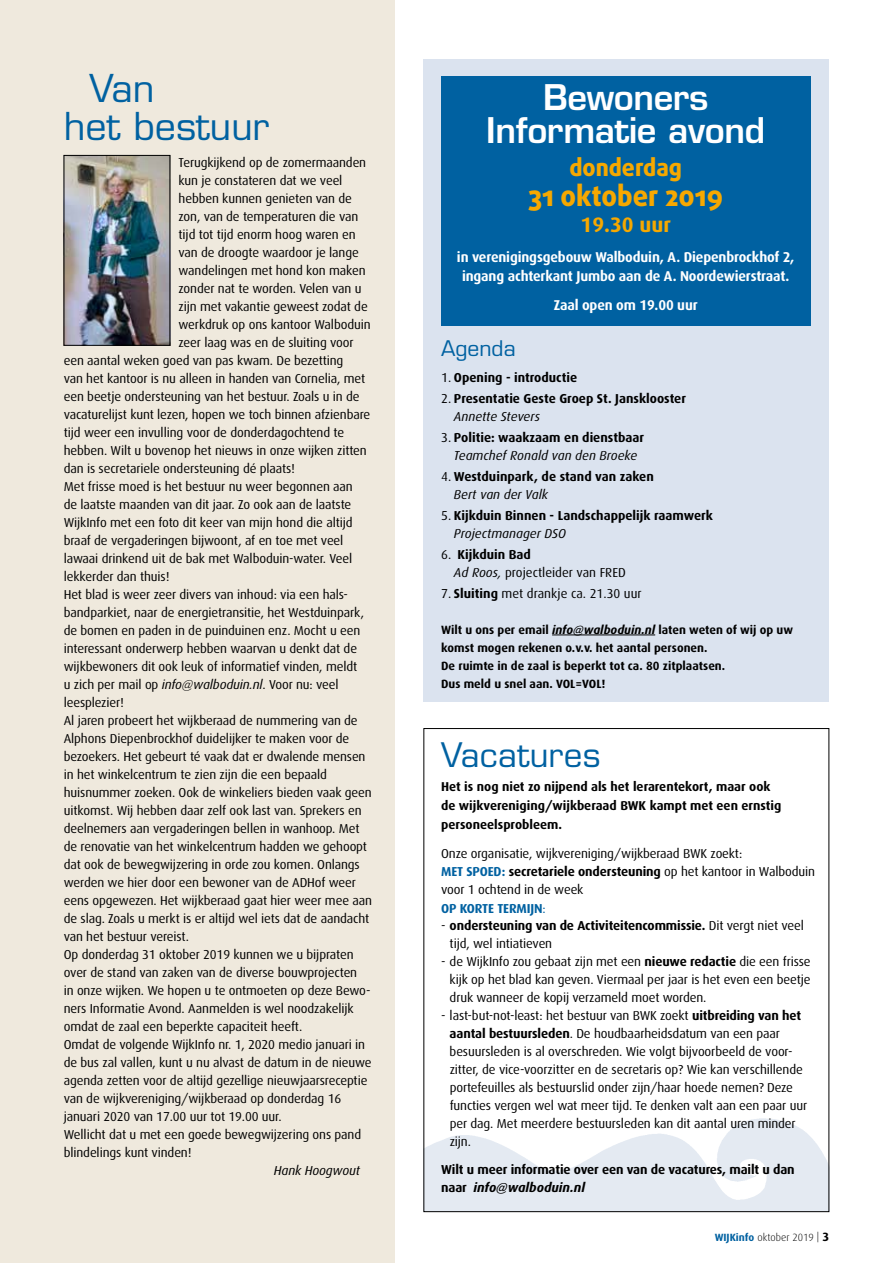
<style>
.page{position:relative;width:893px;height:1263px;background:#fff}
.page>*{position:absolute;margin:0;border:0;box-sizing:border-box;transform-origin:0 0}
.t1{font:37.5px/37.5px "Eurostile LT";color:#0061a1}
.t2{font:600 34.5px/33px "Eurostile LT";letter-spacing:-.01em;color:#fff;text-align:center}
.t3{font:33px "Eurostile LT";letter-spacing:.01em;color:#0061a1}
.t4{font:800 28.5px "Daxline OT";color:#f6a800;scale:.95 1}
.t5{font:800 24px "Daxline OT";color:#f6a800;scale:.95 1}
.t6{font:700 21px "Dax";color:#f6a800}
.t7{font:21px "Eurostile LT";color:#0061a1}
.t8{font:700 14.25px/19.5px "Dax";letter-spacing:-.01em;color:#fff;text-align:center}
.t9{font:12.9px/18px "Dax";letter-spacing:-.01em;color:#000}
.t10{font:700 12.9px/18px "Dax";color:#000}
.t11{font:700 12.9px "Dax";letter-spacing:-.01em;color:#0061a1}
.t12{font:italic 12.9px "Dax";letter-spacing:-.01em;color:#000}
.t13{font:700 12px/18px "Dax";color:#000}
.t14{font:300 10.5px "Dax";color:#000}
.s1{font-style:italic}
.s2{font-weight:400}
.s3{font-weight:400;font-style:italic}
.s4{font-weight:700}
.s5{font-weight:700;color:#0061a1}
.s6{font-weight:700;font-size:12px}
</style>
<div class="page">
<div style="left:0;top:0;width:394px;height:1263px;background:#efe9dd"></div>
<img style="left:66px;top:157px;width:102px;height:186px">
<div style="left:64px;top:155px;width:106px;height:190px;border:1px solid #000"></div>
<div style="left:424px;top:60px;width:405px;height:642px;background:#dbe3ef"></div>
<div style="left:441px;top:76px;width:369px;height:249px;background:#0061a1"></div>
<hr style="left:552px;top:635px;width:103px;height:1px;background:#000">
<h1 class="t1" style="left:64px;top:70px;width:207px;text-indent:26px">Van<br>het bestuur</h1>
<p class="t9" style="left:179px;top:154px;width:189px">Terugkijkend op de zomermaanden</p>
<p class="t9" style="left:179px;top:172px;width:165px">kun je constateren dat we veel</p>
<p class="t9" style="left:179px;top:190px;width:175px">hebben kunnen genieten van de</p>
<p class="t9" style="left:179px;top:208px;width:181px">zon, van de temperaturen die van</p>
<p class="t9" style="left:179px;top:226px;width:179px">tijd tot tijd enorm hoog waren en</p>
<p class="t9" style="left:179px;top:244px;width:182px">van de droogte waardoor je lange</p>
<p class="t9" style="left:179px;top:262px;width:189px">wandelingen met hond kon maken</p>
<p class="t9" style="left:179px;top:280px;width:184px">zonder nat te worden. Velen van u</p>
<p class="t9" style="left:179px;top:298px;width:191px">zijn met vakantie geweest zodat de</p>
<p class="t9" style="left:179px;top:316px;width:194px">werkdruk op ons kantoor Walboduin</p>
<p class="t9" style="left:179px;top:334px;width:177px">zeer laag was en de sluiting voor</p>
<p class="t9" style="left:64px;top:352px;width:281px">een aantal weken goed van pas kwam. De bezetting</p>
<p class="t9" style="left:64px;top:370px;width:303px">van het kantoor is nu alleen in handen van Cornelia, met</p>
<p class="t9" style="left:64px;top:388px;width:297px">een beetje ondersteuning van het bestuur. Zoals u in de</p>
<p class="t9" style="left:64px;top:406px;width:308px">vacaturelijst kunt lezen, hopen we toch binnen afzienbare</p>
<p class="t9" style="left:64px;top:424px;width:282px">tijd weer een invulling voor de donderdagochtend te</p>
<p class="t9" style="left:64px;top:442px;width:305px">hebben. Wilt u bovenop het nieuws in onze wijken zitten</p>
<p class="t9" style="left:64px;top:460px;width:233px">dan is secretariele ondersteuning dé plaats!</p>
<p class="t9" style="left:64px;top:478px;width:291px">Met frisse moed is het bestuur nu weer begonnen aan</p>
<p class="t9" style="left:64px;top:496px;width:289px">de laatste maanden van dit jaar. Zo ook aan de laatste</p>
<p class="t9" style="left:64px;top:514px;width:290px">WijkInfo met een foto dit keer van mijn hond die altijd</p>
<p class="t9" style="left:64px;top:532px;width:281px">braaf de vergaderingen bijwoont, af en toe met veel</p>
<p class="t9" style="left:64px;top:550px;width:290px">lawaai drinkend uit de bak met Walboduin-water. Veel</p>
<p class="t9" style="left:64px;top:568px;width:107px">lekkerder dan thuis!</p>
<p class="t9" style="left:64px;top:586px;width:286px">Het blad is weer zeer divers van inhoud: via een hals-</p>
<p class="t9" style="left:64px;top:604px;width:302px">bandparkiet, naar de energietransitie, het Westduinpark,</p>
<p class="t9" style="left:64px;top:622px;width:298px">de bomen en paden in de puinduinen enz. Mocht u een</p>
<p class="t9" style="left:64px;top:640px;width:295px">interessant onderwerp hebben waarvan u denkt dat de</p>
<p class="t9" style="left:64px;top:658px;width:295px">wijkbewoners dit ook leuk of informatief vinden, meldt</p>
<p class="t9" style="left:64px;top:676px;width:276px">u zich per mail op <span class="s1">info@walboduin.nl</span>. Voor nu: veel</p>
<p class="t9" style="left:64px;top:694px;width:62px">leesplezier!</p>
<p class="t9" style="left:64px;top:712px;width:295px">Al jaren probeert het wijkberaad de nummering van de</p>
<p class="t9" style="left:64px;top:730px;width:287px">Alphons Diepenbrockhof duidelijker te maken voor de</p>
<p class="t9" style="left:64px;top:748px;width:303px">bezoekers. Het gebeurt té vaak dat er dwalende mensen</p>
<p class="t9" style="left:64px;top:766px;width:265px">in het winkelcentrum te zien zijn die een bepaald</p>
<p class="t9" style="left:64px;top:784px;width:310px">huisnummer zoeken. Ook de winkeliers bieden vaak geen</p>
<p class="t9" style="left:64px;top:802px;width:299px">uitkomst. Wij hebben daar zelf ook last van. Sprekers en</p>
<p class="t9" style="left:64px;top:820px;width:297px">deelnemers aan vergaderingen bellen in wanhoop. Met</p>
<p class="t9" style="left:64px;top:838px;width:305px">de renovatie van het winkelcentrum hadden we gehoopt</p>
<p class="t9" style="left:64px;top:856px;width:298px">dat ook de bewegwijzering in orde zou komen. Onlangs</p>
<p class="t9" style="left:64px;top:874px;width:294px">werden we hier door een bewoner van de ADHof weer</p>
<p class="t9" style="left:64px;top:892px;width:310px">eens opgewezen. Het wijkberaad gaat hier weer mee aan</p>
<p class="t9" style="left:64px;top:910px;width:307px">de slag. Zoals u merkt is er altijd wel iets dat de aandacht</p>
<p class="t9" style="left:64px;top:928px;width:127px">van het bestuur vereist.</p>
<p class="t9" style="left:64px;top:946px;width:291px">Op donderdag 31 oktober 2019 kunnen we u bijpraten</p>
<p class="t9" style="left:64px;top:964px;width:295px">over de stand van zaken van de diverse bouwprojecten</p>
<p class="t9" style="left:64px;top:982px;width:308px">in onze wijken. We hopen u te ontmoeten op deze Bewo-</p>
<p class="t9" style="left:64px;top:1000px;width:291px">ners Informatie Avond. Aanmelden is wel noodzakelijk</p>
<p class="t9" style="left:64px;top:1018px;width:240px">omdat de zaal een beperkte capaciteit heeft.</p>
<p class="t9" style="left:64px;top:1036px;width:303px">Omdat de volgende WijkInfo nr. 1, 2020 medio januari in</p>
<p class="t9" style="left:64px;top:1054px;width:309px">de bus zal vallen, kunt u nu alvast de datum in de nieuwe</p>
<p class="t9" style="left:64px;top:1072px;width:305px">agenda zetten voor de altijd gezellige nieuwjaarsreceptie</p>
<p class="t9" style="left:64px;top:1090px;width:279px">van de wijkvereniging/wijkberaad op donderdag 16</p>
<p class="t9" style="left:64px;top:1108px;width:219px">januari 2020 van 17.00 uur tot 19.00 uur.</p>
<p class="t9" style="left:64px;top:1126px;width:299px">Wellicht dat u met een goede bewegwijzering ons pand</p>
<p class="t9" style="left:64px;top:1144px;width:129px">blindelings kunt vinden!</p>
<p class="t12" style="left:274px;top:1164px;width:88px">Hank Hoogwout</p>
<h2 class="t2" style="left:486px;top:81px;width:280px">Bewoners<br>Informatie avond</h2>
<h3 class="t5" style="left:569px;top:153px;width:120px">donderdag</h3>
<h3 class="t4" style="left:528px;top:178px;width:206px">31 oktober 2019</h3>
<h3 class="t6" style="left:580px;top:212px;width:92px">19.30 uur</h3>
<p class="t8" style="left:457px;top:247px;width:339px">in verenigingsgebouw Walboduin, A. Diepenbrockhof 2, ingang achterkant Jumbo aan de A. Noordewierstraat.</p>
<p class="t8" style="left:554px;top:295px;width:145px">Zaal open om 19.00 uur</p>
<h3 class="t7" style="left:441px;top:336px;width:76px">Agenda</h3>
<p class="t10" style="left:441px;top:368px;width:138px"><span class="s2">1.</span> Opening - introductie</p>
<p class="t10" style="left:454px;top:389px;width:234px;text-indent:-13px"><span class="s2">2.</span> Presentatie Geste Groep St. Jansklooster<br><span class="s3">Annette Stevers</span></p>
<p class="t10" style="left:441px;top:428px;width:205px;text-align:center"><span class="s2">3.</span> Politie: waakzaam en dienstbaar<br><span class="s3">Teamchef Ronald van den Broeke</span></p>
<p class="t10" style="left:454px;top:467px;width:201px;text-indent:-13px"><span class="s2">4.</span> Westduinpark, de stand van zaken<br><span class="s3">Bert van der Valk</span></p>
<p class="t10" style="left:454px;top:506px;width:261px;text-indent:-13px"><span class="s2">5.</span> Kijkduin Binnen - Landschappelijk raamwerk<br><span class="s3">Projectmanager DSO</span></p>
<p class="t9" style="left:454px;top:545px;width:173px;text-indent:-13px">6. <span class="s4">Kijkduin Bad<br></span><span class="s1">Ad Roos,</span> projectleider van FRED</p>
<p class="t9" style="left:441px;top:584px;width:202px">7. <span class="s4">Sluiting</span> met drankje ca. 21.30 uur</p>
<p class="t13" style="left:441px;top:621px;width:353px">Wilt u ons per email <span class="s1">info@walboduin.nl</span> laten weten of wij op uw komst mogen rekenen o.v.v. het aantal personen.<br>De ruimte in de zaal is beperkt tot ca. 80 zitplaatsen.<br>Dus meld u snel aan. VOL=VOL!</p>
<h3 class="t3" style="left:441px;top:735px;width:161px">Vacatures</h3>
<p class="t10" style="left:441px;top:777px;width:342px;line-height:19px">Het is nog niet zo nijpend als het lerarentekort, maar ook de wijkvereniging/wijkberaad BWK kampt met een ernstig personeelsprobleem.</p>
<p class="t9" style="left:441px;top:844px;width:375px">Onze organisatie, wijkvereniging/wijkberaad BWK zoekt:<br><span class="s5">MET SPOED:</span> <span class="s4">secretariele ondersteuning</span> op het kantoor in Walboduin voor 1 ochtend in de week</p>
<p class="t11" style="left:441px;top:901px;width:106px">OP KORTE TERMIJN<span class="s2">:</span></p>
<p class="t10" style="left:450px;top:916px;width:356px;text-indent:-8px"><span class="s2">-</span> ondersteuning van de Activiteitencommissie. <span class="s2">Dit vergt niet veel tijd, wel intiatieven</span></p>
<p class="t9" style="left:450px;top:952px;width:363px;text-align:justify;text-indent:-8px">- de WijkInfo zou gebaat zijn met een <span class="s4">nieuwe redactie</span> die een frisse kijk op het blad kan geven. Viermaal per jaar is het even een beetje druk wanneer de kopij verzameld moet worden.</p>
<p class="t9" style="left:450px;top:1006px;width:359px;text-indent:-8px">- last-but-not-least: het bestuur van BWK zoekt <span class="s4">uitbreiding van het aantal bestuursleden</span>. De houdbaarheidsdatum van een paar besuursleden is al overschreden. Wie volgt bijvoorbeeld de voor&shy;zitter, de vice-voorzitter en de secretaris op? Wie kan verschillende portefeuilles als bestuurslid onder zijn/haar hoede nemen? Deze functies vergen wel wat meer tijd. Te denken valt aan een paar uur per dag. Met meerdere bestuursleden kan dit aantal uren minder zijn.</p>
<p class="t10" style="left:441px;top:1161px;width:355px">Wilt u meer informatie over een van de vacatures, mailt u dan naar <span class="s1">info@walboduin.nl</span></p>
<p class="t14" style="left:717px;top:1086px;width:102px"><span class="s5">WIJKinfo</span> | juli 2019 | <span class="s6">3</span></p>
<p class="t14" style="left:715px;top:1232px;width:116px"><span class="s5">WIJKinfo</span> oktober 2019 | <span class="s6">3</span></p>
</div>
